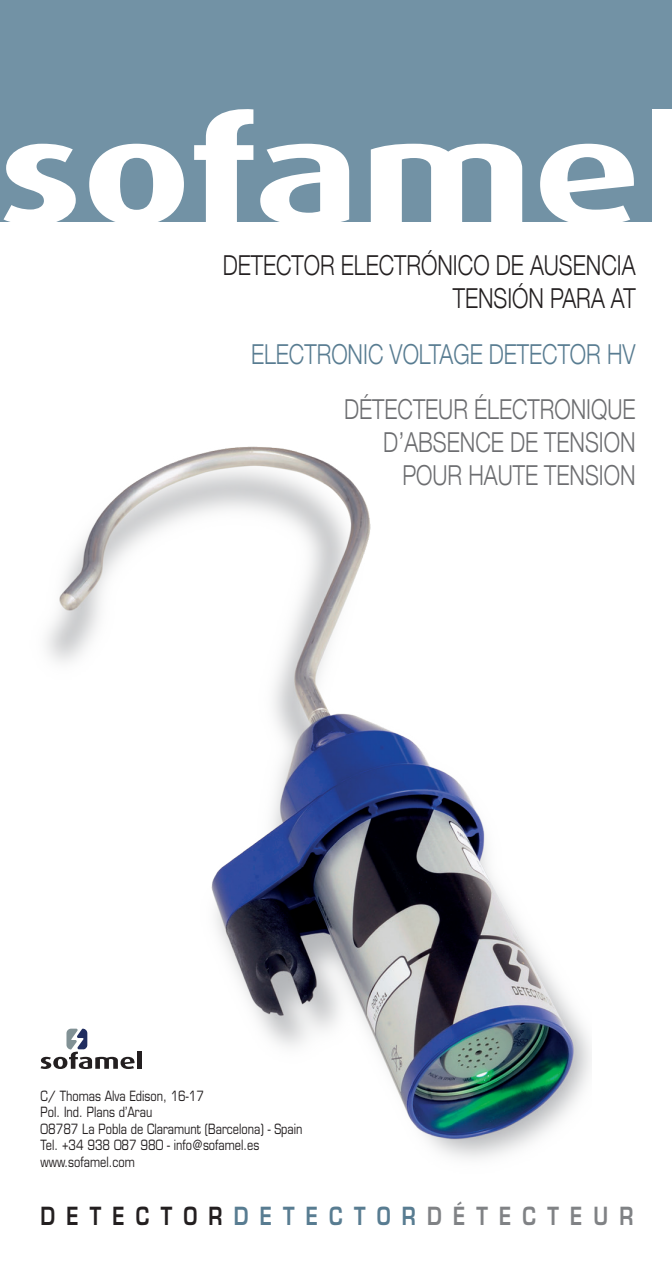
<style>
.page{position:relative;width:672px;height:1275px;background:#fff}
.page>*{position:absolute;margin:0;border:0;box-sizing:border-box;transform-origin:0 0}
.t1{font:300 27.5px/33px "Helvetica Neue";color:#6c6d70;text-align:right;scale:.8 1}
.t2{font:300 27.5px/33px "Helvetica Neue";color:#231f20;text-align:right;scale:.8 1}
.t3{font:300 27.5px "Helvetica Neue";color:#587c91;scale:.8 1}
.t4{font:600 24.5px "Eurostile";letter-spacing:.575em;color:#808285;scale:.8 1}
.t5{font:13.75px/16.5px "Eurostile";color:#231f20;scale:.8 1}
.s1{color:#231f20}
.s2{color:#587c91}
</style>
<div class="page">
<img style="left:40px;top:446px;width:551px;height:713px">
<div style="left:0;top:0;width:672px;height:222px;background:#7292a5"></div>
<svg style="left:4px;top:144px;width:72px;height:78px"></svg>
<svg style="left:89px;top:144px;width:95px;height:78px"></svg>
<svg style="left:194px;top:109px;width:59px;height:113px"></svg>
<svg style="left:260px;top:144px;width:89px;height:78px"></svg>
<svg style="left:371px;top:144px;width:151px;height:78px"></svg>
<svg style="left:540px;top:144px;width:94px;height:78px"></svg>
<div style="left:652px;top:109px;width:20px;height:113px;background:#fff"></div>
<div style="left:137px;top:1051px;width:5px;height:17px;background:#231f20"></div>
<svg style="left:41px;top:1028px;width:94px;height:41px"></svg>
<h1 class="t2" style="left:223px;top:247px;width:518px">DETECTOR ELECTRÓNICO DE AUSENCIA<br>TENSIÓN PARA AT</h1>
<h1 class="t3" style="left:251px;top:332px;width:482px">ELECTRONIC VOLTAGE DETECTOR HV</h1>
<h1 class="t1" style="left:344px;top:391px;width:366px">DÉTECTEUR ÉLECTRONIQUE<br>D’ABSENCE DE TENSION<br>POUR HAUTE TENSION</h1>
<p class="t5" style="left:41px;top:1087px;width:329px">C/ Thomas Alva Edison, 16-17<br>Pol. Ind. Plans d’Arau<br>08787 La Pobla de Claramunt (Barcelona) - Spain<br>Tel. +34 938 087 980 - info@sofamel.es www.sofamel.com</p>
<h2 class="t4" style="left:41px;top:1201px;width:743px"><span class="s1">DETECTOR</span><span class="s2">DETECTOR</span>DÉTECTEUR</h2>
</div>
